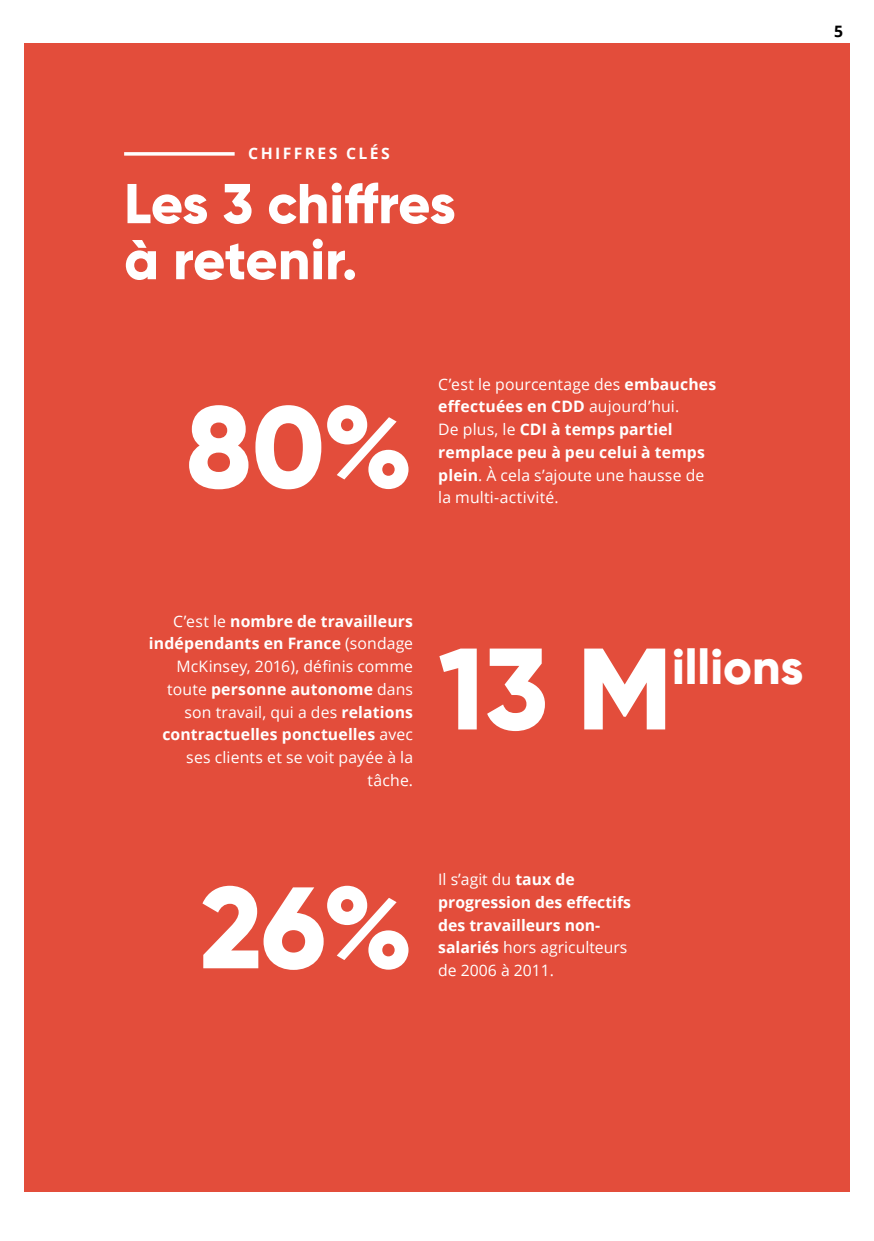
<style>
.page{position:relative;width:874px;height:1241px;background:#fff}
.page>*{position:absolute;margin:0;border:0;box-sizing:border-box;transform-origin:0 0}
.t1{font:800 115.5px "Gilroy";color:#fff}
.t2{font:800 56px/56px "Gilroy";letter-spacing:-.005em;color:#fff}
.t3{font:800 49px "Gilroy";color:#fff}
.t4{font:15.75px/22.8px "Open Sans";letter-spacing:.01em;color:#fff}
.t5{font:700 15.75px/22.8px "Open Sans";color:#fff}
.t6{font:700 15.75px "Open Sans";letter-spacing:.15em;color:#fff}
.t7{font:700 15.75px "Open Sans";color:#000}
.s1{font-weight:700}
.s2{font-weight:400}
</style>
<div class="page">
<div style="left:24px;top:43px;width:825px;height:1148px;background:#e34d3b"></div>
<svg style="left:124px;top:152px;width:110px;height:4px"></svg>
<p class="t6" style="left:248px;top:142px;width:143px">CHIFFRES CLÉS</p>
<h2 class="t2" style="left:124px;top:175px;width:333px">Les 3 chiffres à retenir.</h2>
<h1 class="t1" style="left:185px;top:374px;width:229px">80%</h1>
<p class="t4" style="left:438px;top:372px;width:279px">C’est le pourcentage des <span class="s1">embauches effectuées en CDD</span> aujourd’hui.<br>De plus, le <span class="s1">CDI à temps partiel remplace peu à peu celui à temps plein</span>. À cela s’ajoute une hausse de la multi-activité.</p>
<p class="t7" style="left:833px;top:20px;width:10px">5</p>
<p class="t4" style="left:149px;top:609px;width:265px;text-align:right">C’est le <span class="s1">nombre de travailleurs indépendants en France</span> (sondage<br>McKinsey, 2016), définis comme toute <span class="s1">personne autonome</span> dans son travail, qui a des <span class="s1">relations contractuelles ponctuelles</span> avec ses clients et se voit payée à la tâche.</p>
<h1 class="t1" style="left:438px;top:616px;width:235px">13 M</h1>
<h3 class="t3" style="left:671px;top:635px;width:133px">illions</h3>
<h1 class="t1" style="left:201px;top:854px;width:214px">26%</h1>
<p class="t5" style="left:438px;top:867px;width:194px"><span class="s2">Il s’agit du</span> taux de progression des effectifs des travailleurs non&shy;salariés <span class="s2">hors agriculteurs de 2006 à 2011.</span></p>
</div>
